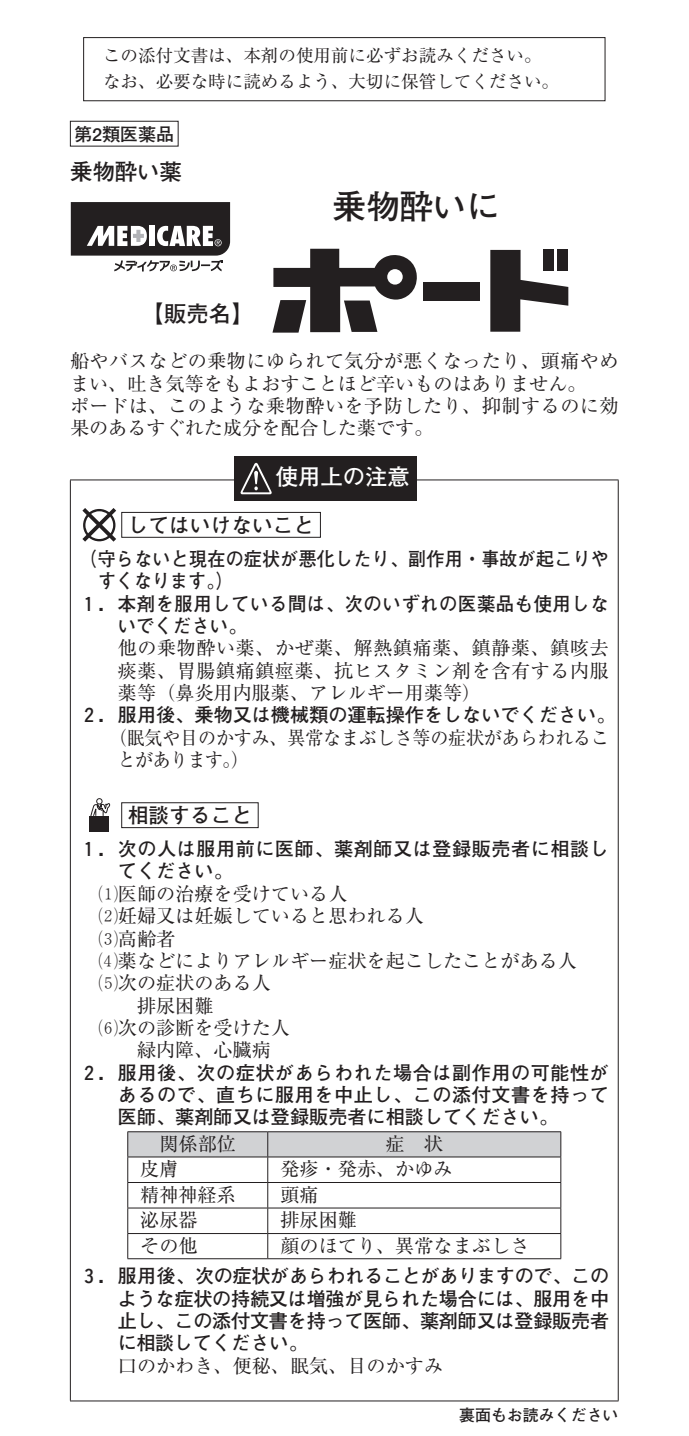
<style>
.page{position:relative;width:689px;height:1436px;background:#fff}
.page>*{position:absolute;margin:0;border:0;box-sizing:border-box;transform-origin:0 0}
.t1{font:700 33.52px "Futo Go B101";color:#231f20}
.t2{font:700 22.28px "Futo Go B101";color:#231f20}
.t3{font:700 22.28px "Futo Go B101";color:#fff}
.t4{font:700 20.7px "Futo Go B101";color:#231f20}
.t5{font:19.12px/22.3px "Ryumin";color:#231f20;text-align:justify}
.t6{font:700 19.12px/22.3px "Futo Go B101";color:#231f20;text-align:justify}
.t7{font:19.12px/22.3px "Ryumin";letter-spacing:.025em;color:#231f20}
.t8{font:700 19.12px/22.3px "Futo Go B101";letter-spacing:.03em;color:#231f20}
.t9{font:700 19.12px "Futo Go B101";color:#231f20;scale:.94 1}
.t10{font:19.12px/22.3px "Ryumin";color:#231f20;scale:.94 1}
.t11{font:700 19.12px "Futo Go B101";color:#231f20;scale:.96 1}
.t12{font:700 18px "Futo Go B101";color:#231f20}
.t13{font:17.55px/25.4px "Ryumin";color:#231f20}
.t14{font:700 15.97px "Futo Go B101";color:#231f20}
.s1{font-family:"Rm Hround"}
</style>
<div class="page">
<hr style="left:70px;top:479px;width:549px;height:1px;background:#231f20">
<hr style="left:70px;top:480px;width:1px;height:920px;background:#231f20">
<hr style="left:618px;top:480px;width:1px;height:920px;background:#231f20">
<hr style="left:70px;top:1400px;width:549px;height:1px;background:#231f20">
<svg style="left:82px;top:508px;width:34px;height:33px"></svg>
<div style="left:121px;top:512px;width:200px;height:25px;border:1px solid #231f20"></div>
<svg style="left:89px;top:798px;width:21px;height:19px"></svg>
<div style="left:89px;top:817px;width:20px;height:15px;background:#231f20"></div>
<div style="left:121px;top:802px;width:138px;height:26px;border:1px solid #231f20"></div>
<svg style="left:127px;top:1131px;width:434px;height:127px"></svg>
<hr style="left:127px;top:1258px;width:141px;height:1px;background:#231f20">
<hr style="left:268px;top:1258px;width:293px;height:1px;background:#231f20">
<div style="left:234px;top:456px;width:182px;height:44px;background:#231f20"></div>
<div style="left:83px;top:37px;width:522px;height:64px;border:1px solid #231f20"></div>
<div style="left:70px;top:121px;width:108px;height:25px;border:1px solid #231f20"></div>
<svg style="left:240px;top:463px;width:32px;height:31px"></svg>
<svg style="left:272px;top:249px;width:145px;height:84px"></svg>
<div style="left:423px;top:282px;width:56px;height:18px;background:#231f20"></div>
<svg style="left:490px;top:250px;width:78px;height:82px"></svg>
<div style="left:558px;top:250px;width:10px;height:21px;background:#231f20"></div>
<div style="left:543px;top:250px;width:11px;height:21px;background:#231f20"></div>
<svg style="left:71px;top:202px;width:159px;height:69px"></svg>
<p class="t13" style="left:103px;top:43px;width:458px">この添付文書は、本剤の使用前に必ずお読みください。なお、必要な時に読めるよう、大切に保管してください。</p>
<p class="t12" style="left:74px;top:124px;width:102px">第2類医薬品</p>
<p class="t2" style="left:70px;top:158px;width:113px">乗物酔い薬</p>
<h1 class="t1" style="left:333px;top:187px;width:169px">乗物酔いに</h1>
<p class="t2" style="left:142px;top:301px;width:113px">【販売名】</p>
<p class="t7" style="left:70px;top:350px;width:550px">船やバスなどの乗物にゆられて気分が悪くなったり、頭痛やめまい、吐き気等をもよおすことほど辛いものはありません。<br>ポードは、このような乗物酔いを予防したり、抑制するのに効果のあるすぐれた成分を配合した薬です。</p>
<p class="t3" style="left:276px;top:464px;width:135px">使用上の注意</p>
<p class="t4" style="left:128px;top:513px;width:188px">してはいけないこと</p>
<p class="t9" style="left:79px;top:547px;width:565px">（ 守らないと現在の症状が悪化したり、副作用・事故が起こりや</p>
<p class="t9" style="left:98px;top:570px;width:145px">すくなります。）</p>
<p class="t8" style="left:80px;top:592px;width:531px">１． 本剤を服用している間は、次のいずれの医薬品も使用しな</p>
<p class="t11" style="left:118px;top:614px;width:135px">いでください。</p>
<p class="t5" style="left:118px;top:636px;width:493px">他の乗物酔い薬、かぜ薬、解熱鎮痛薬、鎮静薬、鎮咳去痰薬、胃腸鎮痛鎮痙薬、抗ヒスタミン剤を含有する内服薬等（鼻炎用内服薬、アレルギー用薬等）</p>
<p class="t6" style="left:80px;top:704px;width:537px">２．服用後、乗物又は機械類の運転操作をしないでください。</p>
<p class="t10" style="left:118px;top:726px;width:524px;text-indent:-9px">（眠気や目のかすみ、異常なまぶしさ等の症状があらわれることがあります。）</p>
<p class="t4" style="left:128px;top:803px;width:126px">相談すること</p>
<p class="t8" style="left:118px;top:838px;width:493px;text-indent:-38px">１． 次の人は服用前に医師、薬剤師又は登録販売者に相談してください。</p>
<p class="t5" style="left:99px;top:882px;width:250px"><span class="s1">a</span>医師の治療を受けている人</p>
<p class="t5" style="left:99px;top:904px;width:327px"><span class="s1">s</span>妊婦又は妊娠していると思われる人</p>
<p class="t5" style="left:99px;top:927px;width:78px"><span class="s1">d</span>高齢者</p>
<p class="t5" style="left:99px;top:949px;width:480px"><span class="s1">f</span>薬などによりアレルギー症状を起こしたことがある人</p>
<p class="t5" style="left:99px;top:971px;width:174px"><span class="s1">g</span>次の症状のある人</p>
<p class="t5" style="left:137px;top:994px;width:78px">排尿困難</p>
<p class="t5" style="left:99px;top:1016px;width:193px"><span class="s1">h</span>次の診断を受けた人</p>
<p class="t5" style="left:137px;top:1038px;width:135px">緑内障、心臓病</p>
<p class="t6" style="left:118px;top:1061px;width:493px;text-indent:-38px">２． 服用後、次の症状があらわれた場合は副作用の可能性があるので、直ちに服用を中止し、この添付文書を持って医師、薬剤師又は登録販売者に相談してください。</p>
<p class="t5" style="left:159px;top:1132px;width:78px">関係部位</p>
<p class="t5" style="left:386px;top:1132px;width:59px">症　状</p>
<p class="t5" style="left:140px;top:1157px;width:40px">皮膚</p>
<p class="t5" style="left:281px;top:1157px;width:174px">発疹・発赤、かゆみ</p>
<p class="t5" style="left:140px;top:1183px;width:97px">精神神経系</p>
<p class="t5" style="left:281px;top:1183px;width:40px">頭痛</p>
<p class="t5" style="left:140px;top:1208px;width:59px">泌尿器</p>
<p class="t5" style="left:281px;top:1208px;width:78px">排尿困難</p>
<p class="t5" style="left:140px;top:1234px;width:59px">その他</p>
<p class="t5" style="left:281px;top:1234px;width:250px">顔のほてり、異常なまぶしさ</p>
<p class="t6" style="left:118px;top:1265px;width:493px;text-indent:-38px">３． 服用後、次の症状があらわれることがありますので、このような症状の持続又は増強が見られた場合には、服用を中止し、この添付文書を持って医師、薬剤師又は登録販売者に相談してください。</p>
<p class="t5" style="left:118px;top:1354px;width:327px">口のかわき、便秘、眠気、目のかすみ</p>
<p class="t14" style="left:459px;top:1406px;width:161px">裏面もお読みください</p>
</div>
